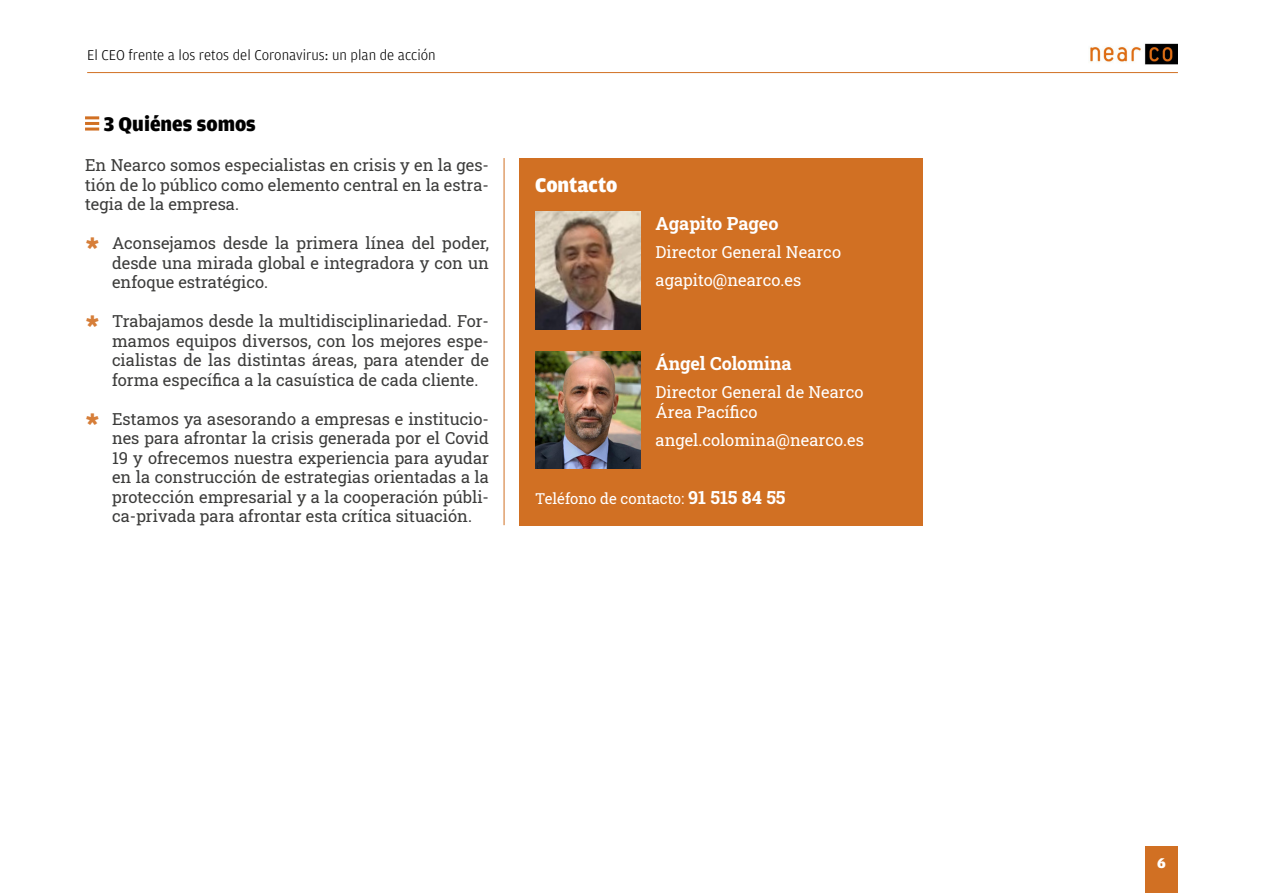
<style>
.page{position:relative;width:1263px;height:893px;background:#fff}
.page>*{position:absolute;margin:0;border:0;box-sizing:border-box;transform-origin:0 0}
.t1{font:900 21px "Amplitude";color:#000}
.t2{font:900 21px "Amplitude";color:#fff}
.t3{font:700 18px "Roboto Slab";color:#fff}
.t4{font:16.5px/19.5px "Roboto Slab";color:#3c3c3b;text-align:justify}
.t5{font:16.5px/19.5px "Roboto Slab";color:#fff}
.t6{font:300 15px "Amplitude";color:#000}
.t7{font:15px "Roboto Slab";color:#fff}
.t8{font:900 15px "Amplitude";color:#fff}
.s1{font-weight:700;font-size:18px}
</style>
<div class="page">
<hr style="left:85px;top:116px;width:14px;height:3px;background:#d17023">
<hr style="left:85px;top:122px;width:14px;height:3px;background:#d17023">
<hr style="left:85px;top:128px;width:14px;height:3px;background:#d17023">
<img style="left:1090px;top:43px;width:88px;height:22px">
<hr style="left:87px;top:72px;width:1091px;height:1px;background:#d17023">
<div style="left:1145px;top:847px;width:33px;height:46px;background:#d17023"></div>
<hr style="left:504px;top:158px;width:1px;height:367px;background:#d17023">
<div style="left:519px;top:158px;width:404px;height:367px;background:#d17023"></div>
<img style="left:535px;top:351px;width:105px;height:118px">
<img style="left:535px;top:211px;width:105px;height:118px">
<p class="t6" style="left:87px;top:47px;width:350px">El CEO frente a los retos del Coronavirus: un plan de acción</p>
<p class="t1" style="left:104px;top:112px;width:154px">3 Quiénes somos</p>
<p class="t4" style="left:85px;top:155px;width:405px">En Nearco somos especialistas en crisis y en la ges&shy;tión de lo público como elemento central en la estra&shy;tegia de la empresa.</p>
<p class="t4" style="left:112px;top:233px;width:378px">Aconsejamos desde la primera línea del poder, desde una mirada global e integradora y con un enfoque estratégico.</p>
<p class="t4" style="left:112px;top:311px;width:378px">Trabajamos desde la multidisciplinariedad. For&shy;mamos equipos diversos, con los mejores espe&shy;cialistas de las distintas áreas, para atender de forma específica a la casuística de cada cliente.</p>
<p class="t4" style="left:112px;top:408px;width:378px">Estamos ya asesorando a empresas e institucio&shy;nes para afrontar la crisis generada por el Covid 19 y ofrecemos nuestra experiencia para ayudar en la construcción de estrategias orientadas a la protección empresarial y a la cooperación públi&shy;ca-privada para afrontar esta crítica situación.</p>
<p class="t2" style="left:535px;top:174px;width:84px">Contacto</p>
<p class="t3" style="left:656px;top:211px;width:124px">Agapito Pageo</p>
<p class="t5" style="left:656px;top:238px;width:187px;line-height:28px">Director General Nearco agapito@nearco.es</p>
<p class="t3" style="left:656px;top:351px;width:138px">Ángel Colomina</p>
<p class="t5" style="left:656px;top:382px;width:209px">Director General de Nearco<br>Área Pacífico</p>
<p class="t5" style="left:656px;top:429px;width:210px">angel.colomina@nearco.es</p>
<p class="t7" style="left:535px;top:488px;width:252px">Teléfono de contacto: <span class="s1">91 515 84 55</span></p>
<p class="t8" style="left:1157px;top:854px;width:10px">6</p>
</div>
